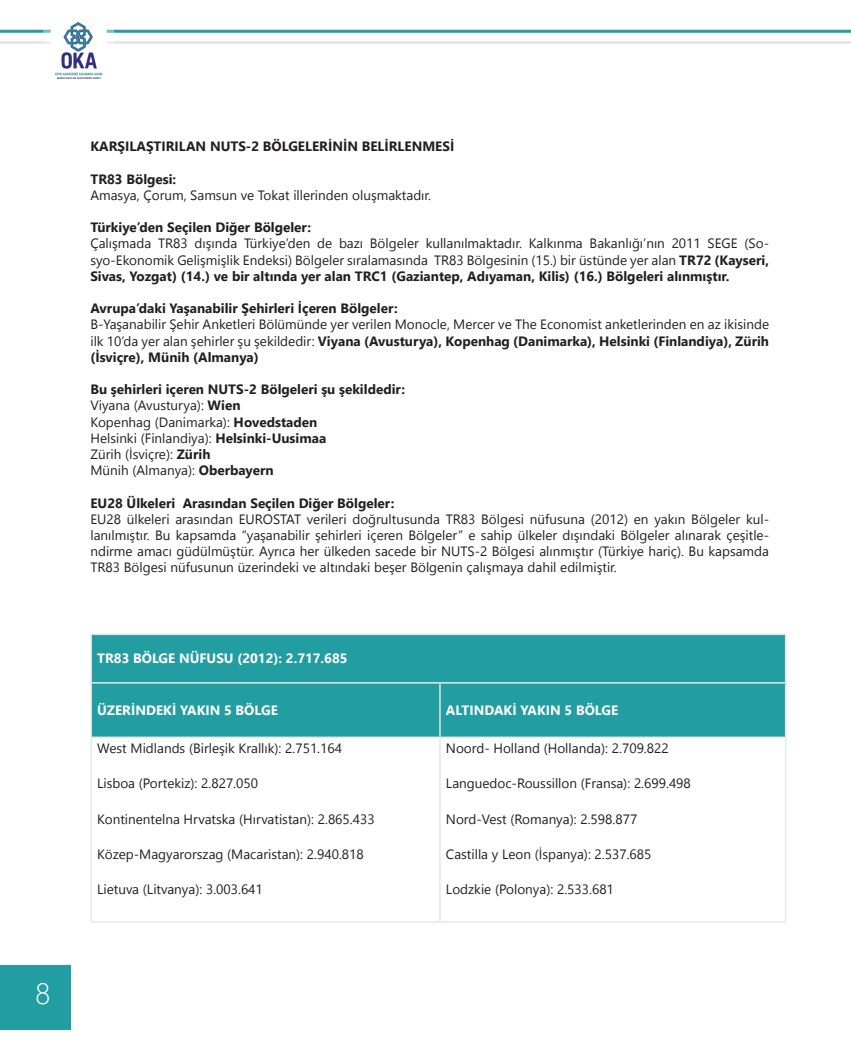
<style>
.page{position:relative;width:851px;height:1063px;background:#fff}
.page>*{position:absolute;margin:0;border:0;box-sizing:border-box;transform-origin:0 0}
.t1{font:300 30px "Segoe UI";color:#fff}
.t2{font:13.5px/16.2px "Segoe UI";color:#231f20;text-align:justify}
.t3{font:700 13.5px/16.2px "Segoe UI";color:#231f20}
.t4{font:700 13.5px "Segoe UI";color:#fff}
.s1{font-weight:700}
.s2{font-weight:400}
</style>
<div class="page">
<div style="left:0;top:966px;width:71px;height:64px;background:#229da2"></div>
<hr style="left:0;top:41px;width:850px;height:3px;background:#e6e7e9">
<hr style="left:0;top:30px;width:850px;height:3px;background:#229da2">
<div style="left:43px;top:2px;width:71px;height:71px;background:#fff;border-radius:50%"></div>
<div style="left:43px;top:1px;width:72px;height:72px;border:2px solid #fff;border-radius:50%"></div>
<img style="left:55px;top:22px;width:47px;height:56px">
<div style="left:92px;top:635px;width:692px;height:102px;background:#229da2"></div>
<hr style="left:90px;top:634px;width:350px;height:1px;background:#e6e7e9">
<hr style="left:90px;top:635px;width:2px;height:47px;background:#e6e7e9">
<hr style="left:440px;top:634px;width:346px;height:1px;background:#e6e7e9">
<hr style="left:784px;top:635px;width:2px;height:47px;background:#e6e7e9">
<hr style="left:90px;top:737px;width:350px;height:1px;background:#e6e7e9">
<hr style="left:440px;top:737px;width:346px;height:1px;background:#e6e7e9">
<hr style="left:90px;top:682px;width:350px;height:2px;background:#e6e7e9">
<hr style="left:90px;top:684px;width:2px;height:53px;background:#e6e7e9">
<hr style="left:90px;top:738px;width:2px;height:183px;background:#e6e7e9">
<hr style="left:90px;top:921px;width:350px;height:2px;background:#e6e7e9">
<hr style="left:440px;top:682px;width:346px;height:2px;background:#e6e7e9">
<hr style="left:439px;top:684px;width:1px;height:53px;background:#e6e7e9">
<hr style="left:784px;top:684px;width:2px;height:53px;background:#e6e7e9">
<hr style="left:439px;top:738px;width:1px;height:183px;background:#e6e7e9">
<hr style="left:784px;top:738px;width:2px;height:183px;background:#e6e7e9">
<hr style="left:440px;top:921px;width:346px;height:2px;background:#e6e7e9">
<h1 class="t1" style="left:35px;top:969px;width:17px">8</h1>
<p class="t3" style="left:90px;top:138px;width:365px">KARŞILAŞTIRILAN NUTS-2 BÖLGELERİNİN BELİRLENMESİ</p>
<p class="t3" style="left:90px;top:170px;width:87px">TR83 Bölgesi:</p>
<p class="t2" style="left:90px;top:186px;width:342px">Amasya, Çorum, Samsun ve Tokat illerinden oluşmaktadır.</p>
<p class="t3" style="left:90px;top:219px;width:222px">Türkiye’den Seçilen Diğer Bölgeler:</p>
<p class="t2" style="left:90px;top:235px;width:680px">Çalışmada TR83 dışında Türkiye’den de bazı Bölgeler kullanılmaktadır. Kalkınma Bakanlığı’nın 2011 SEGE (So&shy;syo-Ekonomik Gelişmişlik Endeksi) Bölgeler sıralamasında TR83 Bölgesinin (15.) bir üstünde yer alan <span class="s1">TR72 (Kayseri, Sivas, Yozgat) (14.) ve bir altında yer alan TRC1 (Gaziantep, Adıyaman, Kilis) (16.) Bölgeleri alınmıştır.</span></p>
<p class="t3" style="left:90px;top:300px;width:309px">Avrupa’daki Yaşanabilir Şehirleri İçeren Bölgeler:</p>
<p class="t2" style="left:90px;top:316px;width:680px">B-Yaşanabilir Şehir Anketleri Bölümünde yer verilen Monocle, Mercer ve The Economist anketlerinden en az ikisinde ilk 10’da yer alan şehirler şu şekildedir: <span class="s1">Viyana (Avusturya), Kopenhag (Danimarka), Helsinki (Finlandiya), Zürih (İsviçre), Münih (Almanya)</span></p>
<p class="t3" style="left:90px;top:381px;width:316px">Bu şehirleri içeren NUTS-2 Bölgeleri şu şekildedir:<br><span class="s2">Viyana (Avusturya):</span> Wien<br><span class="s2">Kopenhag (Danimarka):</span> Hovedstaden<br><span class="s2">Helsinki (Finlandiya):</span> Helsinki-Uusimaa<br><span class="s2">Zürih (İsviçre):</span> Zürih<br><span class="s2">Münih (Almanya):</span> Oberbayern</p>
<p class="t3" style="left:90px;top:494px;width:305px">EU28 Ülkeleri Arasından Seçilen Diğer Bölgeler:</p>
<p class="t2" style="left:90px;top:510px;width:680px">EU28 ülkeleri arasından EUROSTAT verileri doğrultusunda TR83 Bölgesi nüfusuna (2012) en yakın Bölgeler kul&shy;lanılmıştır. Bu kapsamda “yaşanabilir şehirleri içeren Bölgeler” e sahip ülkeler dışındaki Bölgeler alınarak çeşitle&shy;ndirme amacı güdülmüştür. Ayrıca her ülkeden sacede bir NUTS-2 Bölgesi alınmıştır (Türkiye hariç). Bu kapsamda TR83 Bölgesi nüfusunun üzerindeki ve altındaki beşer Bölgenin çalışmaya dahil edilmiştir.</p>
<p class="t4" style="left:97px;top:648px;width:252px">TR83 BÖLGE NÜFUSU (2012): 2.717.685</p>
<p class="t4" style="left:97px;top:700px;width:182px">ÜZERİNDEKİ YAKIN 5 BÖLGE</p>
<p class="t4" style="left:446px;top:700px;width:174px">ALTINDAKİ YAKIN 5 BÖLGE</p>
<p class="t2" style="left:97px;top:740px;width:246px">West Midlands (Birleşik Krallık): 2.751.164</p>
<p class="t2" style="left:97px;top:775px;width:162px">Lisboa (Portekiz): 2.827.050</p>
<p class="t2" style="left:97px;top:810px;width:279px">Kontinentelna Hrvatska (Hırvatistan): 2.865.433</p>
<p class="t2" style="left:97px;top:845px;width:268px">Közep-Magyarorszag (Macaristan): 2.940.818</p>
<p class="t2" style="left:97px;top:881px;width:167px">Lietuva (Litvanya): 3.003.641</p>
<p class="t2" style="left:446px;top:740px;width:224px">Noord- Holland (Hollanda): 2.709.822</p>
<p class="t2" style="left:446px;top:775px;width:246px">Languedoc-Roussillon (Fransa): 2.699.498</p>
<p class="t2" style="left:446px;top:810px;width:193px">Nord-Vest (Romanya): 2.598.877</p>
<p class="t2" style="left:446px;top:845px;width:207px">Castilla y Leon (İspanya): 2.537.685</p>
<p class="t2" style="left:446px;top:881px;width:169px">Lodzkie (Polonya): 2.533.681</p>
</div>
